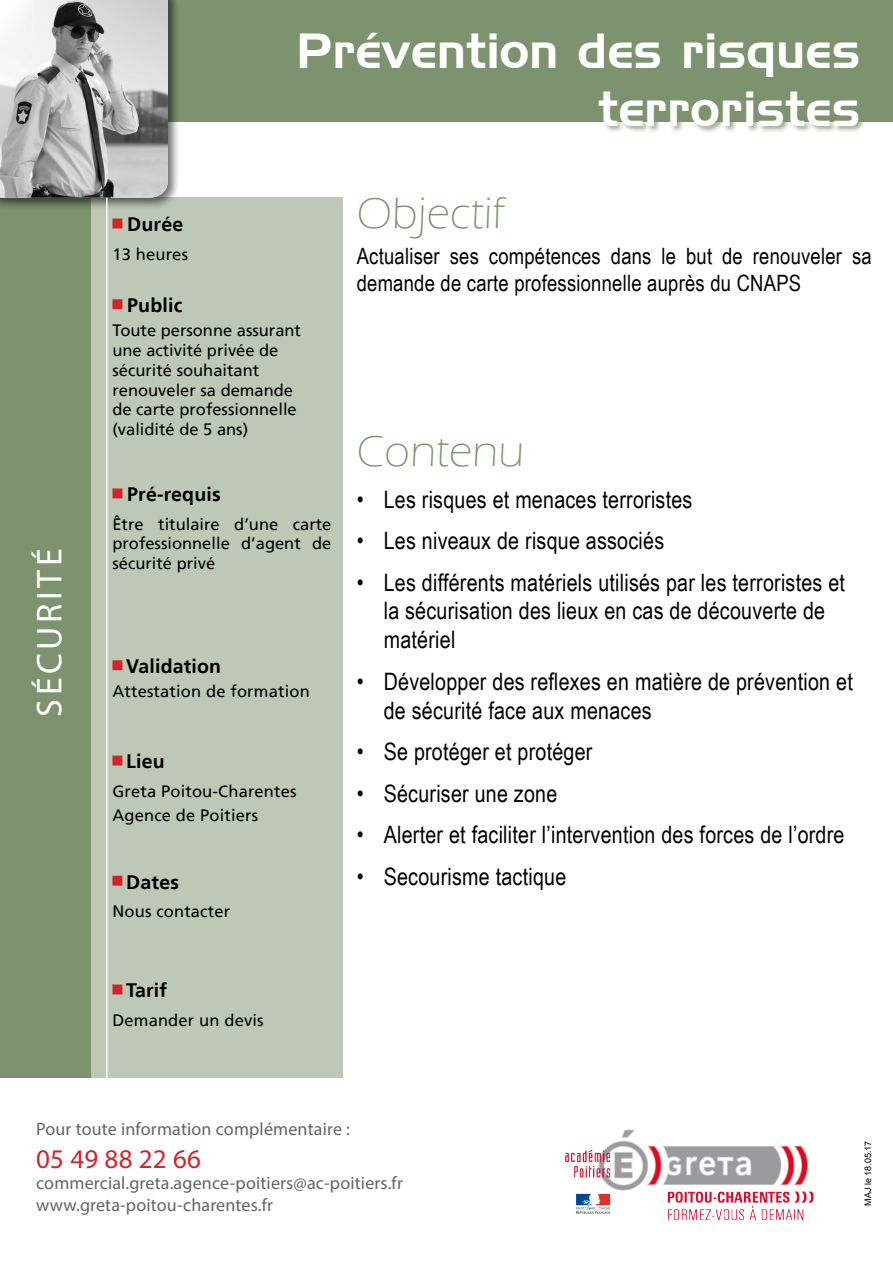
<style>
.page{position:relative;width:893px;height:1263px;background:#fff}
.page>*{position:absolute;margin:0;border:0;box-sizing:border-box;transform-origin:0 0}
.t1{font:48px/57.6px "Handel Gothic BT";letter-spacing:.01em;color:#fff;text-align:right}
.t2{font:300 45px "Eras ITC";letter-spacing:.01em;color:#7d926e}
.t3{font:36px "Myriad Pro";letter-spacing:.1em;color:#fff}
.t4{font:27px "Myriad Pro";letter-spacing:.01em;color:#d2232a}
.t5{font:24px/28.8px "Arial Narrow";letter-spacing:.01em;color:#000}
.t6{font:22.5px/27px "Arial Narrow";letter-spacing:.01em;color:#000}
.t7{font:700 19.5px "Frutiger LT";letter-spacing:.01em;color:#000}
.t8{font:18px "Myriad Pro";letter-spacing:.01em;color:#636466}
.t9{font:16.5px/19.8px "Frutiger LT";color:#000}
.t10{font:9px "Arial";color:#000}
</style>
<div class="page">
<div style="left:118px;top:0;width:775px;height:122px;background:#7d926e"></div>
<div style="left:87px;top:198px;width:256px;height:880px;background:#bec8b6"></div>
<div style="left:0;top:198px;width:91px;height:880px;background:#7d926e"></div>
<img style="left:565px;top:1129px;width:249px;height:92px">
<div style="left:0;top:0;width:180px;height:210px;background:#000;opacity:.57"></div>
<img style="left:0;top:0;width:168px;height:198px">
<hr style="left:106px;top:198px;width:2px;height:880px;background:#fff">
<div style="left:112px;top:219px;width:10px;height:9px;background:#d2232a;border:2px solid #d2232a"></div>
<div style="left:112px;top:299px;width:10px;height:10px;background:#d2232a;border:2px solid #d2232a"></div>
<div style="left:112px;top:660px;width:10px;height:10px;background:#d2232a;border:2px solid #d2232a"></div>
<div style="left:112px;top:984px;width:10px;height:10px;background:#d2232a;border:2px solid #d2232a"></div>
<div style="left:112px;top:755px;width:10px;height:10px;background:#d2232a;border:2px solid #d2232a"></div>
<div style="left:112px;top:876px;width:10px;height:10px;background:#d2232a;border:2px solid #d2232a"></div>
<div style="left:298px;top:32px;width:568px;height:101px;background:#7d926e"></div>
<div style="left:112px;top:488px;width:10px;height:10px;background:#d2232a;border:2px solid #d2232a"></div>
<h3 class="t3" style="left:27px;top:717px;width:170px;rotate:-90deg">SÉCURITÉ</h3>
<p class="t1" style="left:297px;top:22px;width:565px">Prévention des risques terroristes</p>
<p class="t7" style="left:127px;top:213px;width:58px">Durée</p>
<p class="t9" style="left:112px;top:244px;width:77px">13 heures</p>
<p class="t7" style="left:127px;top:294px;width:57px">Public</p>
<p class="t9" style="left:112px;top:321px;width:190px">Toute personne assurant une activité privée de sécurité souhaitant renouveler sa demande de carte professionnelle (validité de 5 ans)</p>
<p class="t7" style="left:127px;top:483px;width:95px">Pré-requis</p>
<p class="t9" style="left:112px;top:514px;width:220px;text-align:justify">Être titulaire d’une carte professionnelle d’agent de sécurité privé</p>
<p class="t7" style="left:126px;top:655px;width:96px">Validation</p>
<p class="t9" style="left:112px;top:682px;width:199px">Attestation de formation</p>
<p class="t7" style="left:126px;top:750px;width:40px">Lieu</p>
<p class="t9" style="left:112px;top:781px;width:186px">Greta Poitou-Charentes</p>
<p class="t9" style="left:112px;top:805px;width:147px">Agence de Poitiers</p>
<p class="t7" style="left:126px;top:870px;width:54px">Dates</p>
<p class="t9" style="left:112px;top:901px;width:119px">Nous contacter</p>
<p class="t2" style="left:357px;top:189px;width:149px">Objectif</p>
<p class="t6" style="left:357px;top:242px;width:517px">Actualiser ses compétences dans le but de renouveler sa demande de carte professionnelle auprès du CNAPS</p>
<p class="t2" style="left:357px;top:426px;width:169px">Contenu</p>
<p class="t5" style="left:357px;top:484px;width:337px">• Les risques et menaces terroristes</p>
<p class="t5" style="left:357px;top:525px;width:309px">• Les niveaux de risque associés</p>
<p class="t5" style="left:384px;top:567px;width:463px;text-indent:-27px">• Les différents matériels utilisés par les terroristes et la sécurisation des lieux en cas de découverte de matériel</p>
<p class="t5" style="left:384px;top:666px;width:471px;text-indent:-27px">• Développer des reflexes en matière de prévention et de sécurité face aux menaces</p>
<p class="t5" style="left:357px;top:736px;width:237px">• Se protéger et protéger</p>
<p class="t5" style="left:357px;top:778px;width:202px">• Sécuriser une zone</p>
<p class="t5" style="left:357px;top:819px;width:489px">• Alerter et faciliter l’intervention des forces de l’ordre</p>
<p class="t5" style="left:357px;top:861px;width:211px">• Secourisme tactique</p>
<p class="t7" style="left:126px;top:979px;width:42px">Tarif</p>
<p class="t9" style="left:112px;top:1010px;width:153px">Demander un devis</p>
<p class="t8" style="left:36px;top:1118px;width:315px">Pour toute information complémentaire :</p>
<p class="t4" style="left:36px;top:1142px;width:166px">05 49 88 22 66</p>
<p class="t8" style="left:36px;top:1172px;width:368px">commercial.greta.agence-poitiers@ac-poitiers.fr</p>
<p class="t8" style="left:36px;top:1194px;width:238px">www.greta-poitou-charentes.fr</p>
<p class="t10" style="left:862px;top:1206px;width:67px;rotate:-90deg">MAJ le 18.05.17</p>
</div>
